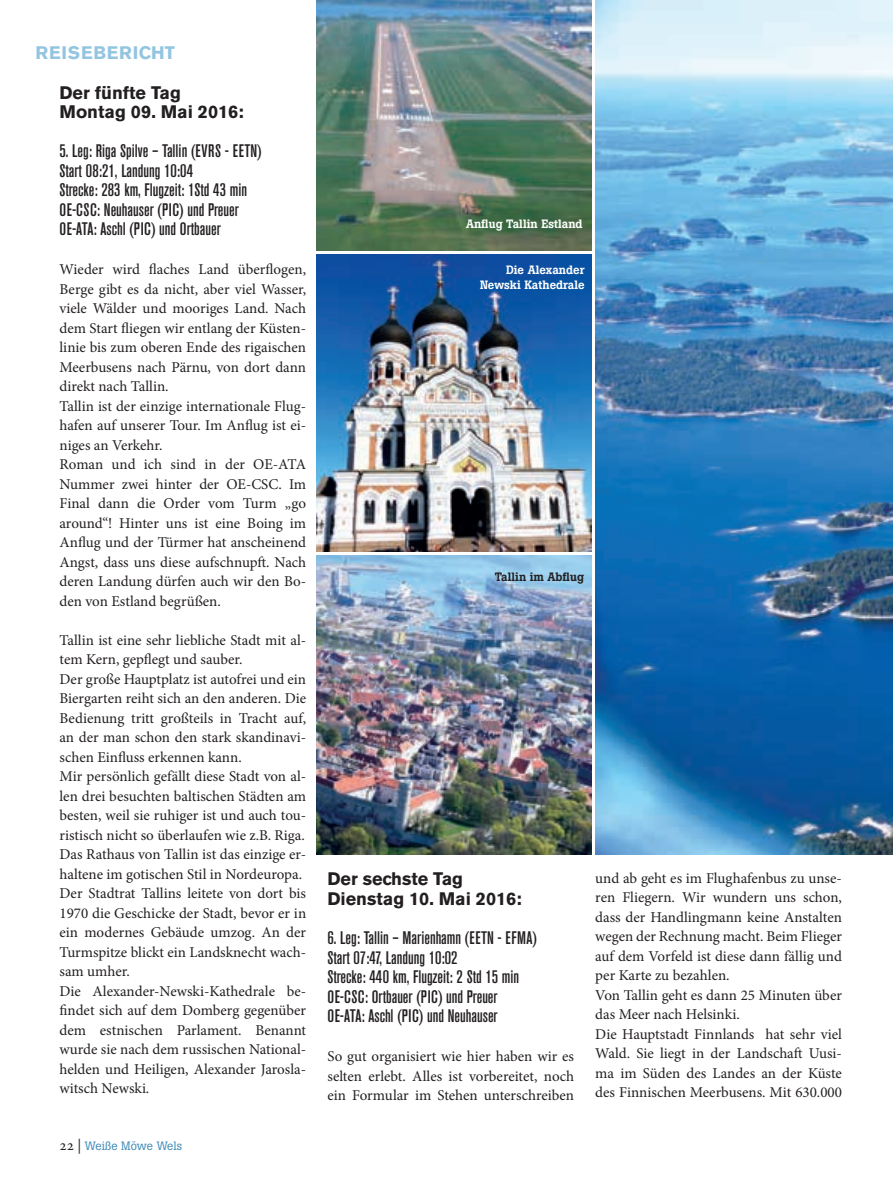
<style>
.page{position:relative;width:893px;height:1191px;background:#fff}
.page>*{position:absolute;margin:0;border:0;box-sizing:border-box;transform-origin:0 0}
.t1{font:500 condensed 18px/19.5px "Akzidenz Grotesk BE";color:#231f20}
.t2{font:700 18px/19.5px "Akzidenz Grotesk BE";color:#231f20}
.t3{font:700 18px "Akzidenz Grotesk BE";letter-spacing:.04em;color:#93c5e1}
.t4{font:15px/19.5px "Minion Pro";color:#231f20}
.t5{font:500 12px/15px "Boton";color:#fff;text-align:right}
.t6{font:12px "Boton";color:#408bb5}
.t7{font:500 12px "Boton";color:#231f20}
.s1{font-family:"Minion Pro";font-size:15px;color:#231f20}
</style>
<div class="page">
<img style="left:595px;top:0;width:298px;height:855px">
<img style="left:317px;top:254px;width:274px;height:297px">
<img style="left:317px;top:555px;width:274px;height:300px">
<img style="left:317px;top:0;width:274px;height:250px">
<p class="t3" style="left:36px;top:42px;width:141px">REISEBERICHT</p>
<p class="t2" style="left:60px;top:83px;width:186px">Der fünfte Tag<br>Montag 09. Mai 2016:</p>
<p class="t1" style="left:60px;top:141px;width:204px">5. Leg: Riga Spilve – Tallin (EVRS - EETN)<br>Start 08:21, Landung 10:04<br>Strecke: 283 km, Flugzeit: 1Std 43 min OE-CSC: Neuhauser (PIC) und Preuer OE-ATA: Aschl (PIC) und Ortbauer</p>
<p class="t4" style="left:60px;top:260px;width:248px">Wieder wird flaches Land überflogen, Berge gibt es da nicht, aber viel Wasser, viele Wälder und mooriges Land. Nach dem Start fliegen wir entlang der Küsten&shy;linie bis zum oberen Ende des rigaischen Meerbusens nach Pärnu, von dort dann direkt nach Tallin.<br>Tallin ist der einzige internationale Flug&shy;hafen auf unserer Tour. Im Anflug ist ei&shy;niges an Verkehr.<br>Roman und ich sind in der OE-ATA Nummer zwei hinter der OE-CSC. Im Final dann die Order vom Turm „go around“! Hinter uns ist eine Boing im Anflug und der Türmer hat anscheinend Angst, dass uns diese aufschnupft. Nach deren Landung dürfen auch wir den Bo&shy;den von Estland begrüßen.</p>
<p class="t4" style="left:60px;top:630px;width:248px">Tallin ist eine sehr liebliche Stadt mit al&shy;tem Kern, gepflegt und sauber.<br>Der große Hauptplatz ist autofrei und ein Biergarten reiht sich an den anderen. Die Bedienung tritt großteils in Tracht auf, an der man schon den stark skandinavi&shy;schen Einfluss erkennen kann.<br>Mir persönlich gefällt diese Stadt von al&shy;len drei besuchten baltischen Städten am besten, weil sie ruhiger ist und auch tou&shy;ristisch nicht so überlaufen wie z.B. Riga.<br>Das Rathaus von Tallin ist das einzige er&shy;haltene im gotischen Stil in Nordeuropa.<br>Der Stadtrat Tallins leitete von dort bis 1970 die Geschicke der Stadt, bevor er in ein modernes Gebäude umzog. An der Turmspitze blickt ein Landsknecht wach&shy;sam umher.<br>Die Alexander-Newski-Kathedrale be&shy;findet sich auf dem Domberg gegenüber dem estnischen Parlament. Benannt wurde sie nach dem russischen National&shy;helden und Heiligen, Alexander Jarosla&shy;witsch Newski.</p>
<p class="t6" style="left:60px;top:1138px;width:124px"><span class="s1">22 |</span> Weiße Möwe Wels</p>
<p class="t5" style="left:466px;top:216px;width:118px">Anflug Tallin Estland</p>
<p class="t5" style="left:480px;top:262px;width:106px">Die Alexander<br>Newski Kathedrale</p>
<p class="t7" style="left:495px;top:569px;width:91px">Tallin im Abflug</p>
<p class="t2" style="left:327px;top:869px;width:196px">Der sechste Tag<br>Dienstag 10. Mai 2016:</p>
<p class="t1" style="left:327px;top:928px;width:211px">6. Leg: Tallin – Marienhamn (EETN - EFMA)<br>Start 07:47, Landung 10:02<br>Strecke: 440 km, Flugzeit: 2 Std 15 min OE-CSC: Ortbauer (PIC) und Preuer OE-ATA: Aschl (PIC) und Neuhauser</p>
<p class="t4" style="left:327px;top:1046px;width:248px;text-align:justify">So gut organisiert wie hier haben wir es selten erlebt. Alles ist vorbereitet, noch ein Formular im Stehen unterschreiben</p>
<p class="t4" style="left:595px;top:868px;width:248px">und ab geht es im Flughafenbus zu unse&shy;ren Fliegern. Wir wundern uns schon, dass der Handlingmann keine Anstalten wegen der Rechnung macht. Beim Flieger auf dem Vorfeld ist diese dann fällig und per Karte zu bezahlen.<br>Von Tallin geht es dann 25 Minuten über das Meer nach Helsinki.<br>Die Hauptstadt Finnlands hat sehr viel Wald. Sie liegt in der Landschaft Uusi&shy;ma im Süden des Landes an der Küste des Finnischen Meerbusens. Mit 630.000</p>
</div>
